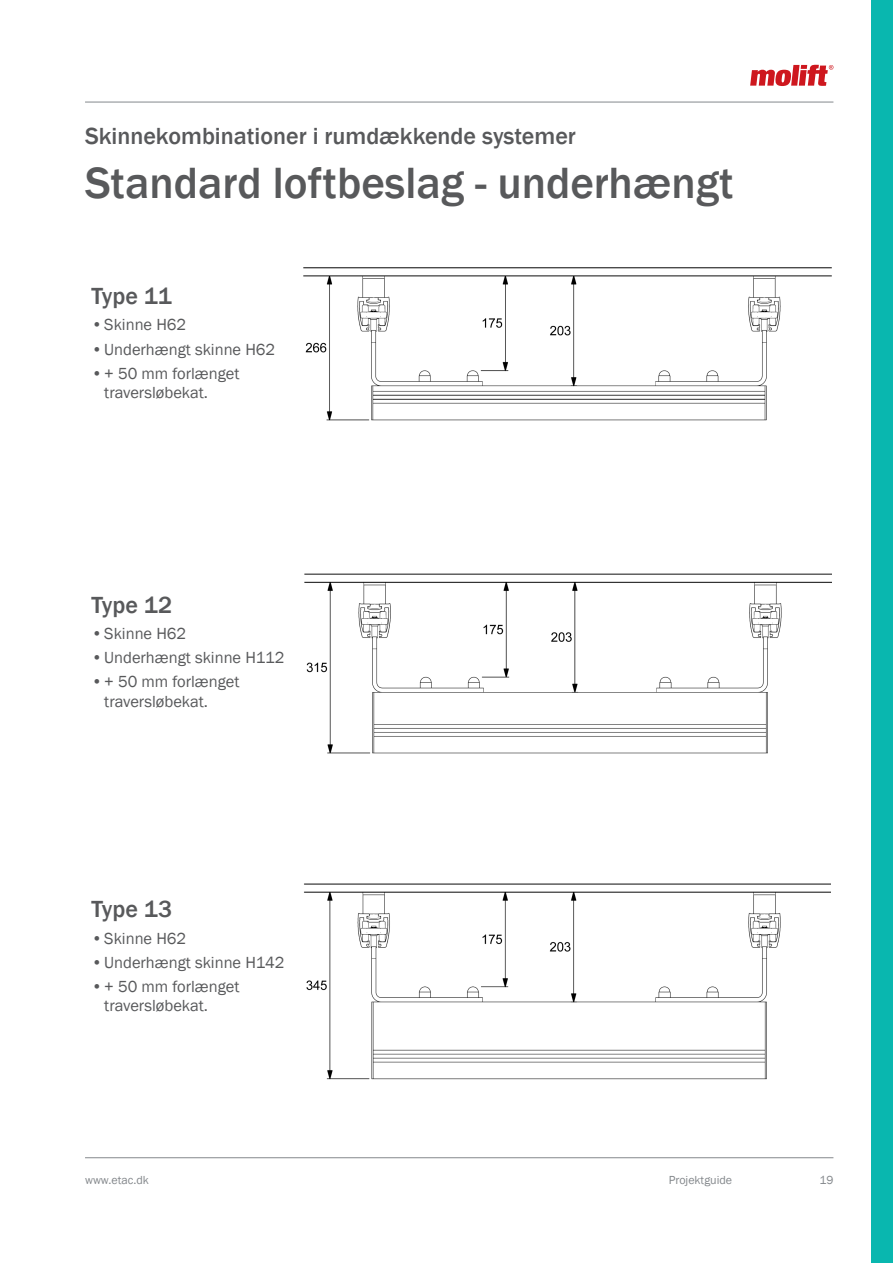
<style>
.page{position:relative;width:893px;height:1263px;background:#fff}
.page>*{position:absolute;margin:0;border:0;box-sizing:border-box;transform-origin:0 0}
.t1{font:500 45px "Franklin Gothic";color:#58595b}
.t2{font:500 24px "Franklin Gothic";color:#58595b}
.t3{font:16.5px/19.8px "Franklin Gothic";color:#58595b}
.t4{font:12px "Franklin Gothic";color:#84888c}
</style>
<div class="page">
<hr style="left:85px;top:102px;width:748px;height:1px;background:#84888c">
<hr style="left:85px;top:1157px;width:748px;height:1px;background:#84888c">
<div style="left:872px;top:0;width:21px;height:1263px;background:#09b7af"></div>
<img style="left:304px;top:267px;width:527px;height:154px">
<img style="left:304px;top:883px;width:526px;height:197px">
<img style="left:304px;top:573px;width:527px;height:181px">
<svg style="left:750px;top:65px;width:83px;height:21px"></svg>
<h2 class="t2" style="left:85px;top:122px;width:492px">Skinnekombinationer i rumdækkende systemer</h2>
<h1 class="t1" style="left:85px;top:156px;width:650px">Standard loftbeslag - underhængt</h1>
<h2 class="t2" style="left:92px;top:281px;width:82px">Type 11</h2>
<p class="t3" style="left:92px;top:315px;width:96px">•Skinne H62</p>
<p class="t3" style="left:92px;top:339px;width:185px">•Underhængt skinne H62</p>
<p class="t3" style="left:104px;top:363px;width:137px;text-indent:-13px">•+ 50 mm forlænget traversløbekat.</p>
<h2 class="t2" style="left:92px;top:590px;width:82px">Type 12</h2>
<p class="t3" style="left:92px;top:624px;width:96px">•Skinne H62</p>
<p class="t3" style="left:92px;top:648px;width:195px">•Underhængt skinne H112</p>
<p class="t3" style="left:104px;top:672px;width:137px;text-indent:-13px">•+ 50 mm forlænget traversløbekat.</p>
<h2 class="t2" style="left:92px;top:894px;width:82px">Type 13</h2>
<p class="t3" style="left:92px;top:928px;width:96px">•Skinne H62</p>
<p class="t3" style="left:92px;top:952px;width:194px">•Underhængt skinne H142</p>
<p class="t3" style="left:104px;top:976px;width:137px;text-indent:-13px">•+ 50 mm forlænget traversløbekat.</p>
<p class="t4" style="left:85px;top:1173px;width:65px">www.etac.dk</p>
<p class="t4" style="left:669px;top:1173px;width:65px">Projektguide</p>
<p class="t4" style="left:819px;top:1173px;width:15px">19</p>
</div>
